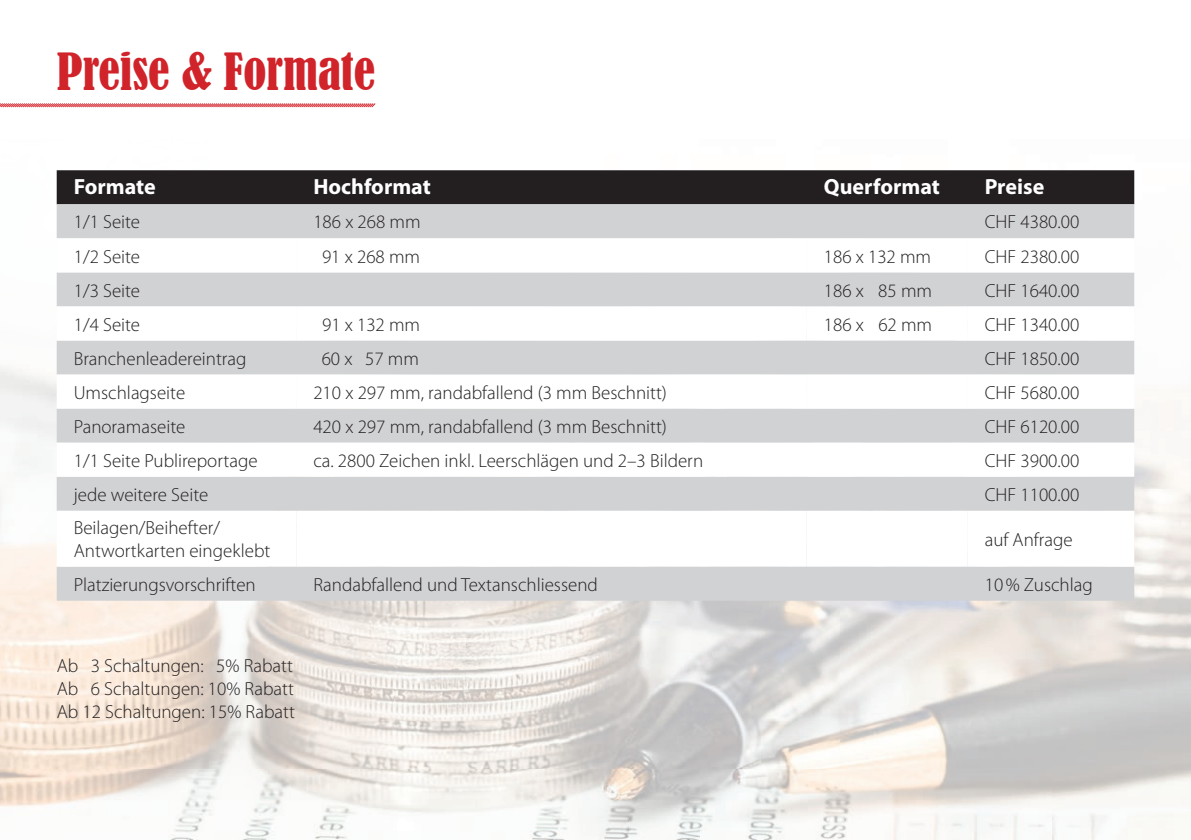
<style>
.page{position:relative;width:1191px;height:840px;background:#fff}
.page>*{position:absolute;margin:0;border:0;box-sizing:border-box;transform-origin:0 0}
.t1{font:condensed 48px "Bernard";color:#d1232a}
.t2{font:700 22px "Myriad Pro";color:#fff}
.t3{font:300 19px/22.8px "Myriad Pro";color:#231f20}
</style>
<div class="page">
<img style="left:0;top:170px;width:1191px;height:669px">
<svg style="left:0;top:103px;width:376px;height:5px;background:#e89396"></svg>
<div style="left:57px;top:170px;width:1077px;height:34px;background:#231f20"></div>
<div style="left:57px;top:204px;width:1077px;height:396px;background:#d1d2d4"></div>
<svg style="left:57px;top:238px;width:239px;height:328px"></svg>
<svg style="left:296px;top:238px;width:838px;height:328px"></svg>
<svg style="left:57px;top:442px;width:1077px;height:34px"></svg>
<h1 class="t1" style="left:57px;top:43px;width:320px">Preise &amp; Formate</h1>
<p class="t2" style="left:74px;top:174px;width:84px">Formate</p>
<p class="t2" style="left:313px;top:174px;width:119px">Hochformat</p>
<p class="t2" style="left:823px;top:174px;width:118px">Querformat</p>
<p class="t2" style="left:984px;top:174px;width:61px">Preise</p>
<p class="t3" style="left:74px;top:211px;width:68px">1/1 Seite</p>
<p class="t3" style="left:313px;top:211px;width:109px">186 x 268 mm</p>
<p class="t3" style="left:984px;top:211px;width:96px">CHF 4380.00</p>
<p class="t3" style="left:74px;top:245px;width:68px">1/2 Seite</p>
<p class="t3" style="left:322px;top:245px;width:100px">91 x 268 mm</p>
<p class="t3" style="left:823px;top:245px;width:109px">186 x 132 mm</p>
<p class="t3" style="left:984px;top:245px;width:96px">CHF 2380.00</p>
<p class="t3" style="left:74px;top:279px;width:68px">1/3 Seite</p>
<p class="t3" style="left:823px;top:279px;width:110px">186 x 85 mm</p>
<p class="t3" style="left:984px;top:279px;width:96px">CHF 1640.00</p>
<p class="t3" style="left:74px;top:313px;width:68px">1/4 Seite</p>
<p class="t3" style="left:322px;top:313px;width:100px">91 x 132 mm</p>
<p class="t3" style="left:823px;top:313px;width:110px">186 x 62 mm</p>
<p class="t3" style="left:984px;top:313px;width:96px">CHF 1340.00</p>
<p class="t3" style="left:74px;top:347px;width:174px">Branchenleadereintrag</p>
<p class="t3" style="left:322px;top:347px;width:99px">60 x 57 mm</p>
<p class="t3" style="left:984px;top:347px;width:96px">CHF 1850.00</p>
<p class="t3" style="left:74px;top:381px;width:113px">Umschlagseite</p>
<p class="t3" style="left:313px;top:381px;width:355px">210 x 297 mm, randabfallend (3 mm Beschnitt)</p>
<p class="t3" style="left:984px;top:381px;width:96px">CHF 5680.00</p>
<p class="t3" style="left:74px;top:415px;width:113px">Panoramaseite</p>
<p class="t3" style="left:313px;top:415px;width:355px">420 x 297 mm, randabfallend (3 mm Beschnitt)</p>
<p class="t3" style="left:984px;top:415px;width:96px">CHF 6120.00</p>
<p class="t3" style="left:74px;top:449px;width:185px">1/1 Seite Publireportage</p>
<p class="t3" style="left:313px;top:449px;width:391px">ca. 2800 Zeichen inkl. Leerschlägen und 2–3 Bildern</p>
<p class="t3" style="left:984px;top:449px;width:96px">CHF 3900.00</p>
<p class="t3" style="left:74px;top:483px;width:136px">jede weitere Seite</p>
<p class="t3" style="left:984px;top:483px;width:96px">CHF 1100.00</p>
<p class="t3" style="left:74px;top:516px;width:198px">Beilagen/Beihefter/<br>Antwortkarten eingeklebt</p>
<p class="t3" style="left:984px;top:528px;width:89px">auf Anfrage</p>
<p class="t3" style="left:74px;top:573px;width:183px">Platzierungsvorschriften</p>
<p class="t3" style="left:313px;top:573px;width:286px">Randabfallend und Textanschliessend</p>
<p class="t3" style="left:984px;top:573px;width:110px">10 % Zuschlag</p>
<p class="t3" style="left:57px;top:654px;width:240px;text-align:justify">Ab 3 Schaltungen: 5% Rabatt Ab 6 Schaltungen: 10% Rabatt Ab 12 Schaltungen: 15% Rabatt</p>
</div>
